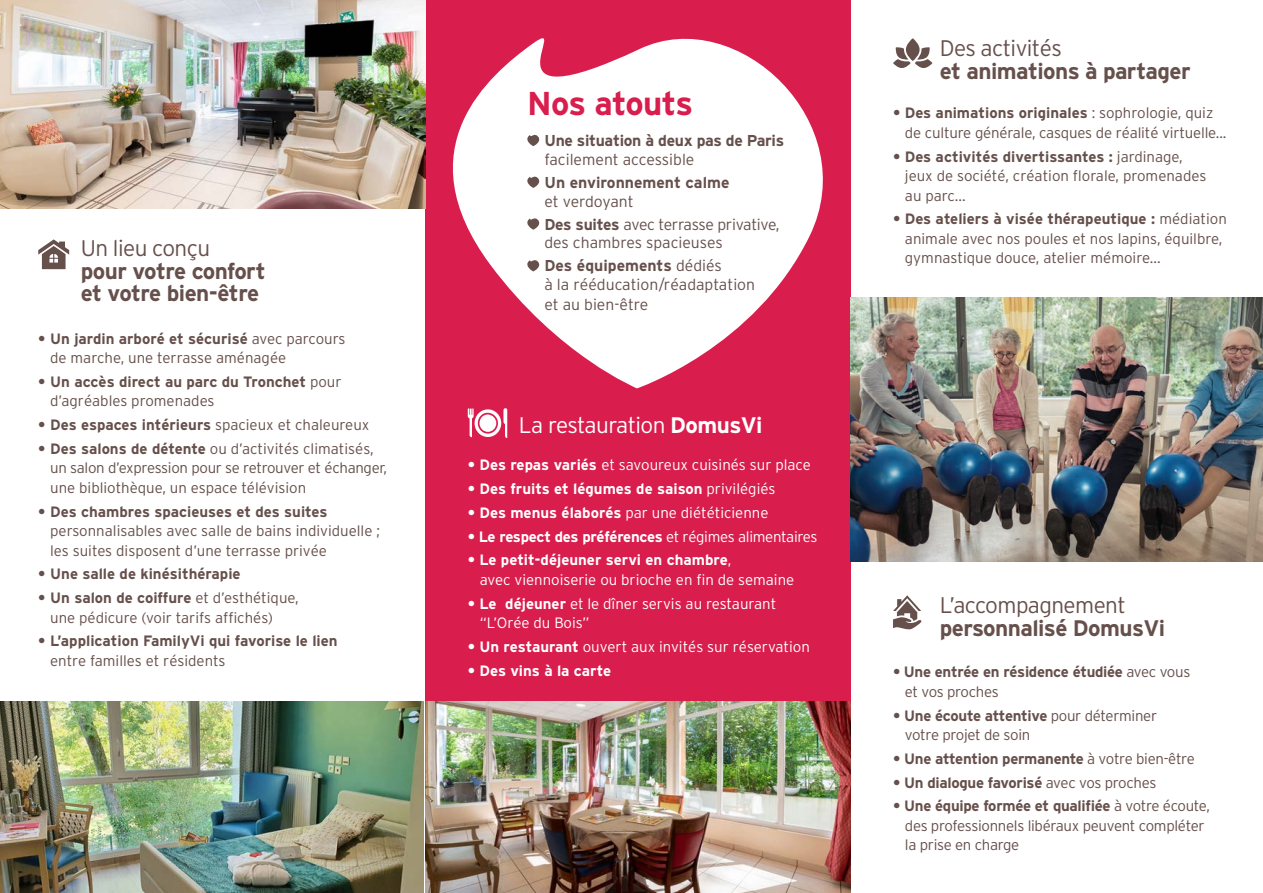
<style>
.page{position:relative;width:1263px;height:893px;background:#fff}
.page>*{position:absolute;margin:0;border:0;box-sizing:border-box;transform-origin:0 0}
.t1{font:700 33px "Interstate";letter-spacing:-.02em;color:#d91d4d}
.t2{font:700 22.5px "Interstate";letter-spacing:-.025em;color:#66504b}
.t3{font:300 22.5px "Interstate";letter-spacing:-.025em;color:#66504b}
.t4{font:300 22.5px "Interstate";letter-spacing:-.025em;color:#fff}
.t5{font:300 15.75px/19.2px "Interstate";color:#66504b}
.t6{font:300 15.75px/18.8px "Interstate";letter-spacing:-.02em;color:#66504b}
.t7{font:700 15.75px/18.8px "Interstate";letter-spacing:-.02em;color:#66504b}
.t8{font:700 15.75px/18.8px "Interstate";color:#66504b}
.t9{font:300 15px/19.5px "Interstate";color:#66504b}
.t10{font:700 15px/19.5px "Interstate";letter-spacing:-.01em;color:#66504b}
.t11{font:300 15px/19.5px "Interstate";color:#fff}
.t12{font:300 15px/19.5px "Interstate";letter-spacing:-.02em;color:#66504b}
.t13{font:700 15px "Interstate";letter-spacing:-.01em;color:#fff}
.s1{font-weight:700}
.s2{font-weight:300}
</style>
<div class="page">
<div style="left:425px;top:0;width:425px;height:702px;background:#d91d4d"></div>
<img style="left:0;top:0;width:425px;height:208px">
<img style="left:850px;top:298px;width:413px;height:263px">
<img style="left:0;top:702px;width:423px;height:191px">
<svg style="left:404px;top:3px;width:460px;height:385px;fill:#fff"></svg>
<svg style="left:526px;top:134px;width:14px;height:12px"></svg>
<svg style="left:526px;top:175px;width:14px;height:13px"></svg>
<svg style="left:526px;top:217px;width:14px;height:13px"></svg>
<svg style="left:526px;top:259px;width:14px;height:12px"></svg>
<svg style="left:468px;top:408px;width:39px;height:30px"></svg>
<div style="left:479px;top:414px;width:17px;height:18px;background:#fff;border-radius:50%"></div>
<svg style="left:38px;top:239px;width:31px;height:30px"></svg>
<img style="left:425px;top:702px;width:425px;height:191px">
<svg style="left:893px;top:47px;width:39px;height:21px"></svg>
<svg style="left:906px;top:38px;width:13px;height:23px"></svg>
<svg style="left:893px;top:595px;width:29px;height:34px"></svg>
<p class="t3" style="left:81px;top:235px;width:131px">Un lieu conçu</p>
<p class="t2" style="left:81px;top:257px;width:186px">pour votre confort</p>
<p class="t2" style="left:81px;top:280px;width:180px">et votre bien-être</p>
<p class="t9" style="left:50px;top:329px;width:297px;text-indent:-12px"><span class="s1">• Un jardin arboré et sécurisé</span> avec parcours de marche, une terrasse aménagée</p>
<p class="t10" style="left:50px;top:372px;width:293px;text-indent:-12px">• Un accès direct au parc du Tronchet <span class="s2">pour d’agréables promenades</span></p>
<p class="t10" style="left:38px;top:415px;width:333px">• Des espaces intérieurs <span class="s2">spacieux et chaleureux</span></p>
<p class="t9" style="left:50px;top:439px;width:338px;text-indent:-12px"><span class="s1">• Des salons de détente</span> ou d’activités climatisés, un salon d’expression pour se retrouver et échanger, une bibliothèque, un espace télévision</p>
<p class="t9" style="left:50px;top:502px;width:331px;text-indent:-12px"><span class="s1">• Des chambres spacieuses et des suites </span>personnalisables avec salle de bains individuelle ; les suites disposent d’une terrasse privée</p>
<p class="t10" style="left:38px;top:564px;width:204px">• Une salle de kinésithérapie</p>
<p class="t9" style="left:50px;top:588px;width:250px;text-indent:-12px"><span class="s1">• Un salon de coiffure</span> et d’esthétique, une pédicure (voir tarifs affichés)</p>
<p class="t10" style="left:50px;top:631px;width:289px;text-indent:-12px">• L’application FamilyVi qui favorise le lien <span class="s2">entre familles et résidents</span></p>
<p class="t1" style="left:527px;top:83px;width:167px">Nos atouts</p>
<p class="t7" style="left:544px;top:131px;width:241px">Une situation à deux pas de Paris <span class="s2">facilement accessible</span></p>
<p class="t8" style="left:544px;top:173px;width:187px">Un environnement calme <span class="s2">et verdoyant</span></p>
<p class="t6" style="left:544px;top:215px;width:237px"><span class="s1">Des suites</span> avec terrasse privative, des chambres spacieuses</p>
<p class="t5" style="left:544px;top:256px;width:212px"><span class="s1">Des équipements</span> dédiés<br>à la rééducation/réadaptation et au bien-être</p>
<p class="t4" style="left:519px;top:411px;width:245px">La restauration <span class="s1">DomusVi</span></p>
<p class="t11" style="left:468px;top:455px;width:345px"><span class="s1">• Des repas variés</span> et savoureux cuisinés sur place</p>
<p class="t13" style="left:468px;top:480px;width:309px">• Des fruits et légumes de saison <span class="s2">privilégiés</span></p>
<p class="t11" style="left:468px;top:503px;width:302px"><span class="s1">• Des menus élaborés</span> par une diététicienne</p>
<p class="t13" style="left:468px;top:527px;width:351px">• Le respect des préférences <span class="s2">et régimes alimentaires</span></p>
<p class="t11" style="left:480px;top:550px;width:316px;text-indent:-12px"><span class="s1">• Le petit-déjeuner servi en chambre</span>,<br>avec viennoiserie ou brioche en fin de semaine</p>
<p class="t11" style="left:480px;top:594px;width:298px;text-indent:-12px"><span class="s1">• Le déjeuner</span> et le dîner servis au restaurant “L’Orée du Bois”</p>
<p class="t11" style="left:468px;top:637px;width:344px"><span class="s1">• Un restaurant</span> ouvert aux invités sur réservation</p>
<p class="t13" style="left:468px;top:661px;width:145px">• Des vins à la carte</p>
<p class="t3" style="left:940px;top:35px;width:124px">Des activités</p>
<p class="t2" style="left:940px;top:57px;width:252px">et animations à partager</p>
<p class="t9" style="left:905px;top:103px;width:323px;text-indent:-12px"><span class="s1">• Des animations originales</span> : sophrologie, quiz de culture générale, casques de réalité virtuelle...</p>
<p class="t9" style="left:905px;top:146px;width:303px;text-indent:-12px"><span class="s1">• Des activités divertissantes :</span> jardinage, jeux de société, création florale, promenades au parc...</p>
<p class="t9" style="left:905px;top:209px;width:323px;text-indent:-12px"><span class="s1">• Des ateliers à visée thérapeutique :</span> médiation animale avec nos poules et nos lapins, équilbre, gymnastique douce, atelier mémoire...</p>
<p class="t3" style="left:940px;top:592px;width:187px">L’accompagnement</p>
<p class="t2" style="left:940px;top:614px;width:227px">personnalisé DomusVi</p>
<p class="t10" style="left:905px;top:662px;width:287px;text-indent:-12px">• Une entrée en résidence étudiée <span class="s2">avec vous et vos proches</span></p>
<p class="t12" style="left:905px;top:705px;width:254px;text-indent:-12px"><span class="s1">• Une écoute attentive</span> pour déterminer votre projet de soin</p>
<p class="t10" style="left:893px;top:749px;width:303px">• Une attention permanente <span class="s2">à votre bien-être</span></p>
<p class="t10" style="left:893px;top:772px;width:265px">• Un dialogue favorisé <span class="s2">avec vos proches</span></p>
<p class="t12" style="left:905px;top:796px;width:306px;text-indent:-12px"><span class="s1">• Une équipe formée et qualifiée</span> à votre écoute, des professionnels libéraux peuvent compléter la prise en charge</p>
</div>
